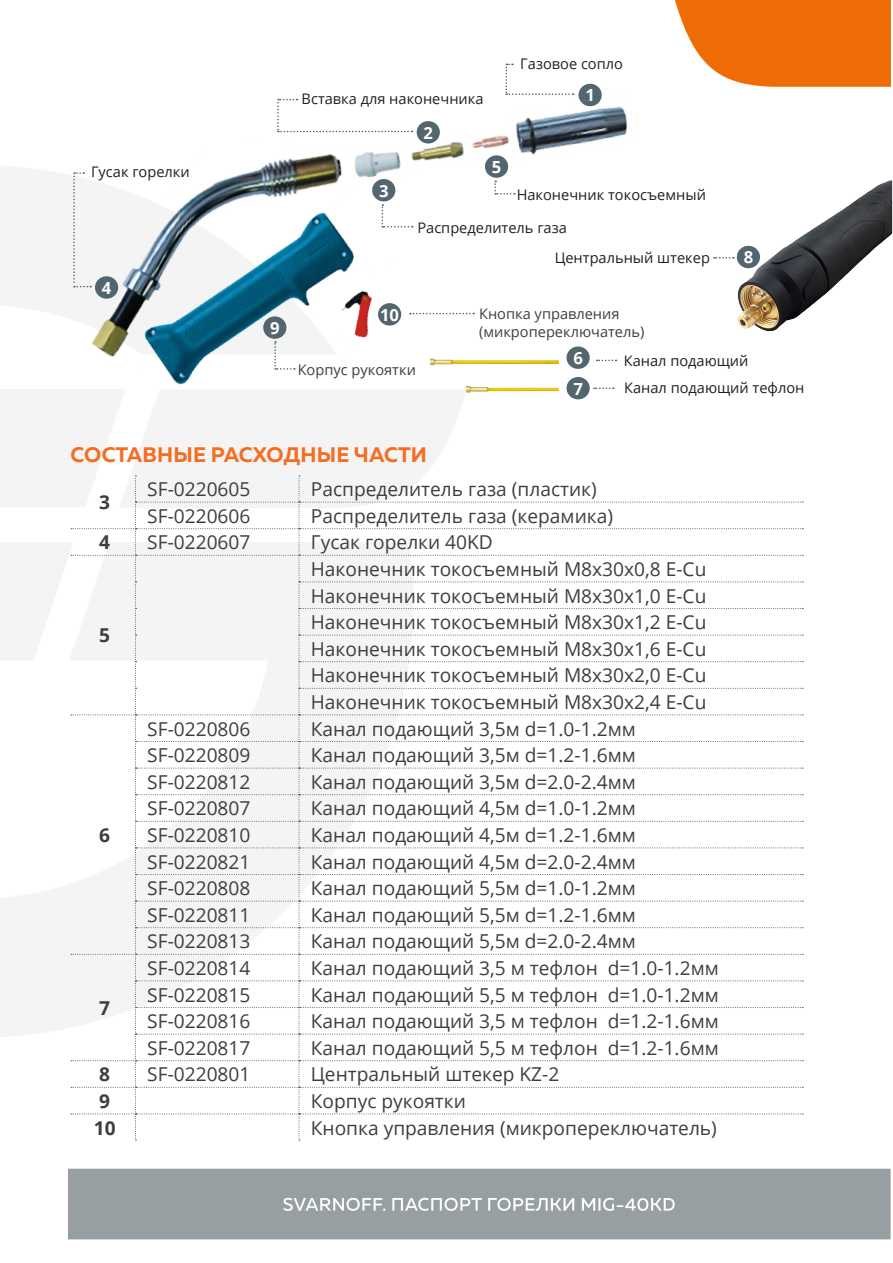
<style>
.page{position:relative;width:893px;height:1263px;background:#fff}
.page>*{position:absolute;margin:0;border:0;box-sizing:border-box;transform-origin:0 0}
.t1{font:700 21px "Muller";letter-spacing:.01em;color:#f36e21}
.t2{font:19.2px "Open Sans";color:#3e3e3f}
.t3{font:700 19.2px "Open Sans";color:#3e3e3f}
.t4{font:700 16.65px "Open Sans";color:#fff}
.t5{font:14.55px "Open Sans";color:#231f20}
.t6{font:14.55px "Open Sans";color:#3e3e3f}
</style>
<div class="page">
<img style="left:0;top:0;width:890px;height:1240px">
<svg style="left:71px;top:475px;width:732px;height:665px"></svg>
<svg style="left:594px;top:387px;width:20px;height:2px"></svg>
<svg style="left:505px;top:64px;width:69px;height:1px"></svg>
<img style="left:718px;top:145px;width:175px;height:194px">
<div style="left:566px;top:377px;width:24px;height:22px;background:#53656e;border-radius:50%"></div>
<img style="left:424px;top:382px;width:136px;height:22px">
<img style="left:124px;top:377px;width:283px;height:62px">
<img style="left:55px;top:65px;width:625px;height:312px">
<p class="t5" style="left:91px;top:162px;width:100px">Гусак горелки</p>
<p class="t4" style="left:102px;top:276px;width:11px">4</p>
<p class="t5" style="left:302px;top:89px;width:183px">Вставка для наконечника</p>
<p class="t4" style="left:423px;top:121px;width:11px">2</p>
<p class="t4" style="left:492px;top:155px;width:11px">5</p>
<p class="t5" style="left:520px;top:54px;width:104px">Газовое сопло</p>
<p class="t4" style="left:585px;top:84px;width:11px">1</p>
<p class="t4" style="left:379px;top:179px;width:11px">3</p>
<p class="t5" style="left:517px;top:185px;width:191px">Наконечник токосъемный</p>
<p class="t5" style="left:417px;top:218px;width:151px">Распределитель газа</p>
<p class="t5" style="left:555px;top:247px;width:157px">Центральный штекер</p>
<p class="t4" style="left:744px;top:246px;width:11px">8</p>
<p class="t6" style="left:479px;top:304px;width:142px">Кнопка управления</p>
<p class="t4" style="left:380px;top:303px;width:21px">10</p>
<p class="t4" style="left:270px;top:316px;width:11px">9</p>
<p class="t6" style="left:479px;top:321px;width:167px">(микропереключатель)</p>
<p class="t6" style="left:298px;top:360px;width:120px">Корпус рукоятки</p>
<p class="t4" style="left:573px;top:346px;width:11px">6</p>
<p class="t4" style="left:573px;top:377px;width:11px">7</p>
<p class="t5" style="left:624px;top:351px;width:126px">Канал подающий</p>
<p class="t5" style="left:624px;top:378px;width:182px">Канал подающий тефлон</p>
<p class="t1" style="left:71px;top:441px;width:358px">СОСТАВНЫЕ РАСХОДНЫЕ ЧАСТИ</p>
<p class="t3" style="left:99px;top:489px;width:12px">3</p>
<p class="t2" style="left:147px;top:476px;width:105px">SF-0220605</p>
<p class="t2" style="left:311px;top:476px;width:287px">Распределитель газа (пластик)</p>
<p class="t2" style="left:147px;top:503px;width:105px">SF-0220606</p>
<p class="t2" style="left:311px;top:503px;width:304px">Распределитель газа (керамика)</p>
<p class="t3" style="left:99px;top:529px;width:12px">4</p>
<p class="t2" style="left:147px;top:529px;width:105px">SF-0220607</p>
<p class="t2" style="left:311px;top:529px;width:184px">Гусак горелки 40KD</p>
<p class="t3" style="left:99px;top:622px;width:12px">5</p>
<p class="t3" style="left:99px;top:821px;width:12px">6</p>
<p class="t3" style="left:99px;top:994px;width:12px">7</p>
<p class="t2" style="left:311px;top:556px;width:397px">Наконечник токосъемный М8х30х0,8 Е-Сu</p>
<p class="t2" style="left:311px;top:582px;width:397px">Наконечник токосъемный М8х30х1,0 Е-Сu</p>
<p class="t2" style="left:311px;top:609px;width:397px">Наконечник токосъемный М8х30х1,2 Е-Сu</p>
<p class="t2" style="left:311px;top:636px;width:397px">Наконечник токосъемный М8х30х1,6 Е-Сu</p>
<p class="t2" style="left:311px;top:662px;width:397px">Наконечник токосъемный М8х30х2,0 Е-Сu</p>
<p class="t2" style="left:311px;top:689px;width:397px">Наконечник токосъемный М8х30х2,4 Е-Сu</p>
<p class="t2" style="left:147px;top:715px;width:105px">SF-0220806</p>
<p class="t2" style="left:311px;top:715px;width:327px">Канал подающий 3,5м d=1.0-1.2мм</p>
<p class="t2" style="left:147px;top:742px;width:105px">SF-0220809</p>
<p class="t2" style="left:311px;top:742px;width:327px">Канал подающий 3,5м d=1.2-1.6мм</p>
<p class="t2" style="left:147px;top:769px;width:105px">SF-0220812</p>
<p class="t2" style="left:311px;top:769px;width:327px">Канал подающий 3,5м d=2.0-2.4мм</p>
<p class="t2" style="left:147px;top:795px;width:105px">SF-0220807</p>
<p class="t2" style="left:311px;top:795px;width:327px">Канал подающий 4,5м d=1.0-1.2мм</p>
<p class="t2" style="left:147px;top:822px;width:105px">SF-0220810</p>
<p class="t2" style="left:311px;top:822px;width:327px">Канал подающий 4,5м d=1.2-1.6мм</p>
<p class="t2" style="left:147px;top:848px;width:105px">SF-0220821</p>
<p class="t2" style="left:311px;top:848px;width:327px">Канал подающий 4,5м d=2.0-2.4мм</p>
<p class="t2" style="left:147px;top:875px;width:105px">SF-0220808</p>
<p class="t2" style="left:311px;top:875px;width:327px">Канал подающий 5,5м d=1.0-1.2мм</p>
<p class="t2" style="left:147px;top:902px;width:105px">SF-0220811</p>
<p class="t2" style="left:311px;top:902px;width:327px">Канал подающий 5,5м d=1.2-1.6мм</p>
<p class="t2" style="left:147px;top:928px;width:105px">SF-0220813</p>
<p class="t2" style="left:311px;top:928px;width:327px">Канал подающий 5,5м d=2.0-2.4мм</p>
<p class="t2" style="left:147px;top:955px;width:105px">SF-0220814</p>
<p class="t2" style="left:311px;top:955px;width:409px">Канал подающий 3,5 м тефлон d=1.0-1.2мм</p>
<p class="t2" style="left:147px;top:981px;width:105px">SF-0220815</p>
<p class="t2" style="left:311px;top:981px;width:409px">Канал подающий 5,5 м тефлон d=1.0-1.2мм</p>
<p class="t2" style="left:147px;top:1008px;width:105px">SF-0220816</p>
<p class="t2" style="left:311px;top:1008px;width:409px">Канал подающий 3,5 м тефлон d=1.2-1.6мм</p>
<p class="t2" style="left:147px;top:1035px;width:105px">SF-0220817</p>
<p class="t2" style="left:311px;top:1035px;width:409px">Канал подающий 5,5 м тефлон d=1.2-1.6мм</p>
<p class="t3" style="left:99px;top:1061px;width:12px">8</p>
<p class="t2" style="left:147px;top:1061px;width:105px">SF-0220801</p>
<p class="t2" style="left:311px;top:1061px;width:250px">Центральный штекер KZ-2</p>
<p class="t3" style="left:99px;top:1087px;width:12px">9</p>
<p class="t2" style="left:311px;top:1088px;width:157px">Корпус рукоятки</p>
<p class="t3" style="left:94px;top:1114px;width:23px">10</p>
<p class="t2" style="left:311px;top:1114px;width:408px">Кнопка управления (микропереключатель)</p>
</div>
